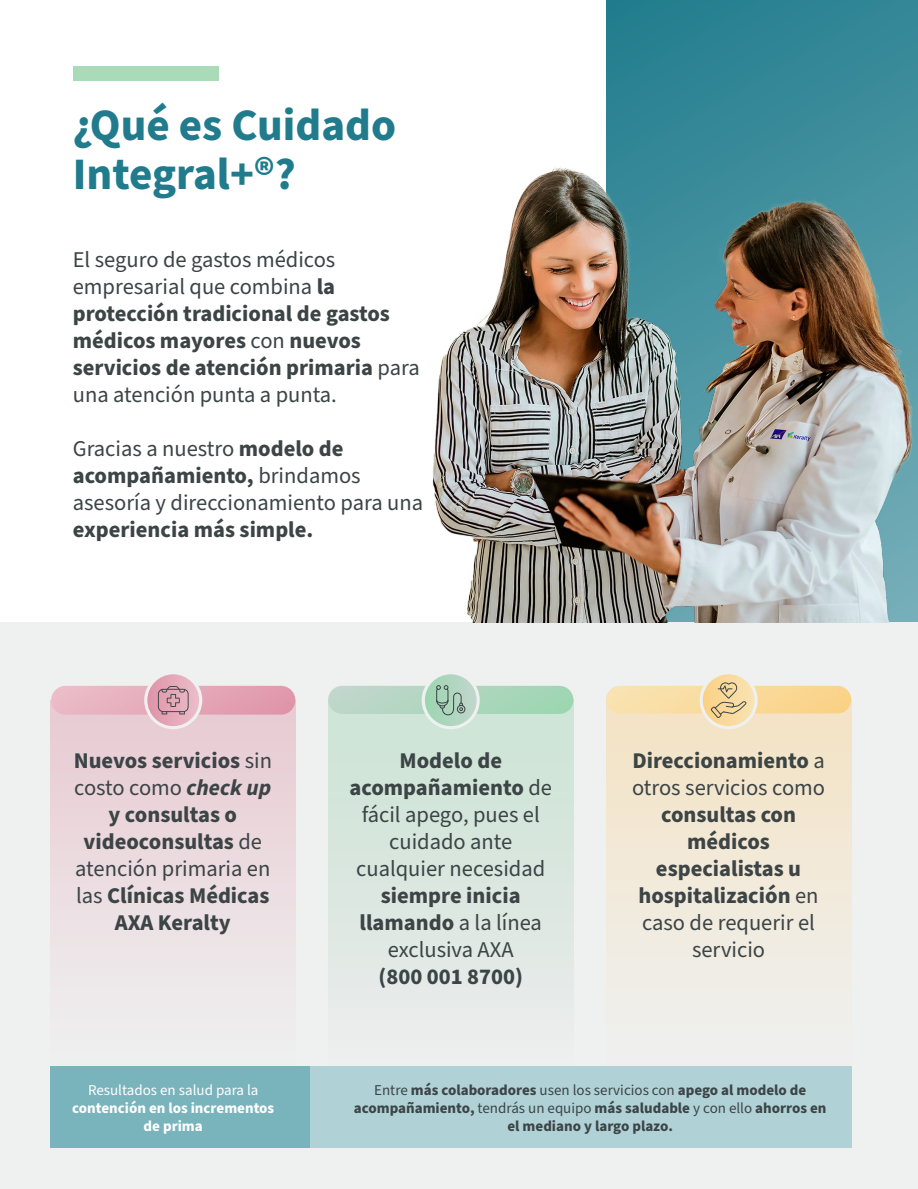
<style>
.page{position:relative;width:918px;height:1189px;background:#fff}
.page>*{position:absolute;margin:0;border:0;box-sizing:border-box;transform-origin:0 0}
.t1{font:700 45px/49.5px "Source Sans Pro";color:#207c8d}
.t2{font:700 22.5px/27px "Source Sans Pro";color:#3c4446;text-align:center}
.t3{font:22.5px/27px "Source Sans Pro";color:#3c4446}
.t4{font:700 15px/18px "Source Sans Pro";color:#3c4446;text-align:center}
.t5{font:700 15px/18px "Source Sans Pro";color:#fff;text-align:center}
.t6{font:15px "Source Sans Pro";color:#fff}
.s1{font-weight:400}
.s2{font-weight:700}
.s3{font-style:italic}
</style>
<div class="page">
<div style="left:606px;top:0;width:312px;height:622px;background:linear-gradient(to right,#288191,#3c8c9b)"></div>
<div style="left:0;top:622px;width:918px;height:566px;background:#eff0f0"></div>
<div style="left:73px;top:67px;width:146px;height:14px;background:#aadbb8"></div>
<div style="left:328px;top:699px;width:245px;height:366px;background:linear-gradient(to bottom,#c8e2d2,#ededee)"></div>
<div style="left:50px;top:700px;width:245px;height:365px;background:linear-gradient(to bottom,#e8c8d1,#eff1f1)"></div>
<div style="left:606px;top:699px;width:245px;height:366px;background:linear-gradient(to bottom,#f4e2c1,#eff0f1)"></div>
<svg style="left:328px;top:685px;width:245px;height:28px;background:#b1d6c0"></svg>
<svg style="left:51px;top:685px;width:244px;height:29px;background:#e5abba"></svg>
<svg style="left:606px;top:685px;width:245px;height:28px;background:#f9db9f"></svg>
<div style="left:144px;top:671px;width:58px;height:58px;background:#eff0f0;border-radius:50%"></div>
<div style="left:422px;top:671px;width:58px;height:58px;background:#eff0f0;border-radius:50%"></div>
<div style="left:700px;top:671px;width:58px;height:58px;background:#eff0f0;border-radius:50%"></div>
<svg style="left:147px;top:674px;width:52px;height:52px"></svg>
<svg style="left:158px;top:685px;width:31px;height:29px"></svg>
<svg style="left:425px;top:674px;width:52px;height:52px"></svg>
<svg style="left:436px;top:685px;width:29px;height:30px"></svg>
<svg style="left:703px;top:674px;width:52px;height:52px"></svg>
<svg style="left:711px;top:682px;width:36px;height:35px"></svg>
<div style="left:50px;top:1065px;width:260px;height:81px;background:#79b3bc"></div>
<div style="left:310px;top:1065px;width:541px;height:81px;background:#b0d2d7"></div>
<img style="left:432px;top:153px;width:486px;height:469px">
<h1 class="t1" style="left:73px;top:101px;width:325px">¿Qué es Cuidado<br>Integral+®?</h1>
<p class="t2" style="left:73px;top:246px;width:348px;text-align:left"><span class="s1">El seguro de gastos médicos empresarial que combina</span> la protección tradicional de gastos médicos mayores <span class="s1">con</span> nuevos servicios de atención primaria <span class="s1">para una atención punta a punta.</span></p>
<p class="t3" style="left:73px;top:435px;width:352px">Gracias a nuestro <span class="s2">modelo de acompañamiento,</span> brindamos asesoría y direccionamiento para una</p>
<p class="t2" style="left:73px;top:516px;width:242px">experiencia más simple.</p>
<p class="t2" style="left:74px;top:747px;width:200px">Nuevos servicios <span class="s1">sin costo como</span> <span class="s3">check up </span>y consultas o videoconsultas <span class="s1">de atención primaria en las</span> Clínicas Médicas<br>AXA Keralty</p>
<p class="t3" style="left:350px;top:747px;width:204px;text-align:center"><span class="s2">Modelo de acompañamiento</span> de fácil apego, pues el cuidado ante cualquier necesidad</p>
<p class="t2" style="left:360px;top:882px;width:184px">siempre inicia llamando <span class="s1">a la línea exclusiva AXA</span></p>
<p class="t2" style="left:379px;top:963px;width:146px">(800 001 8700)</p>
<p class="t3" style="left:632px;top:747px;width:195px"><span class="s2">Direccionamiento</span> a otros servicios como</p>
<p class="t2" style="left:639px;top:801px;width:182px">consultas con médicos especialistas u hospitalización <span class="s1">en caso de requerir el servicio</span></p>
<p class="t6" style="left:88px;top:1079px;width:172px">Resultados en salud para la</p>
<p class="t5" style="left:72px;top:1098px;width:203px">contención en los incrementos de prima</p>
<p class="t4" style="left:354px;top:1080px;width:474px"><span class="s1">Entre</span> más colaboradores <span class="s1">usen los servicios con</span> apego al modelo de acompañamiento, <span class="s1">tendrás un equipo</span> más saludable <span class="s1">y con ello</span> ahorros en el mediano y largo plazo.</p>
</div>
